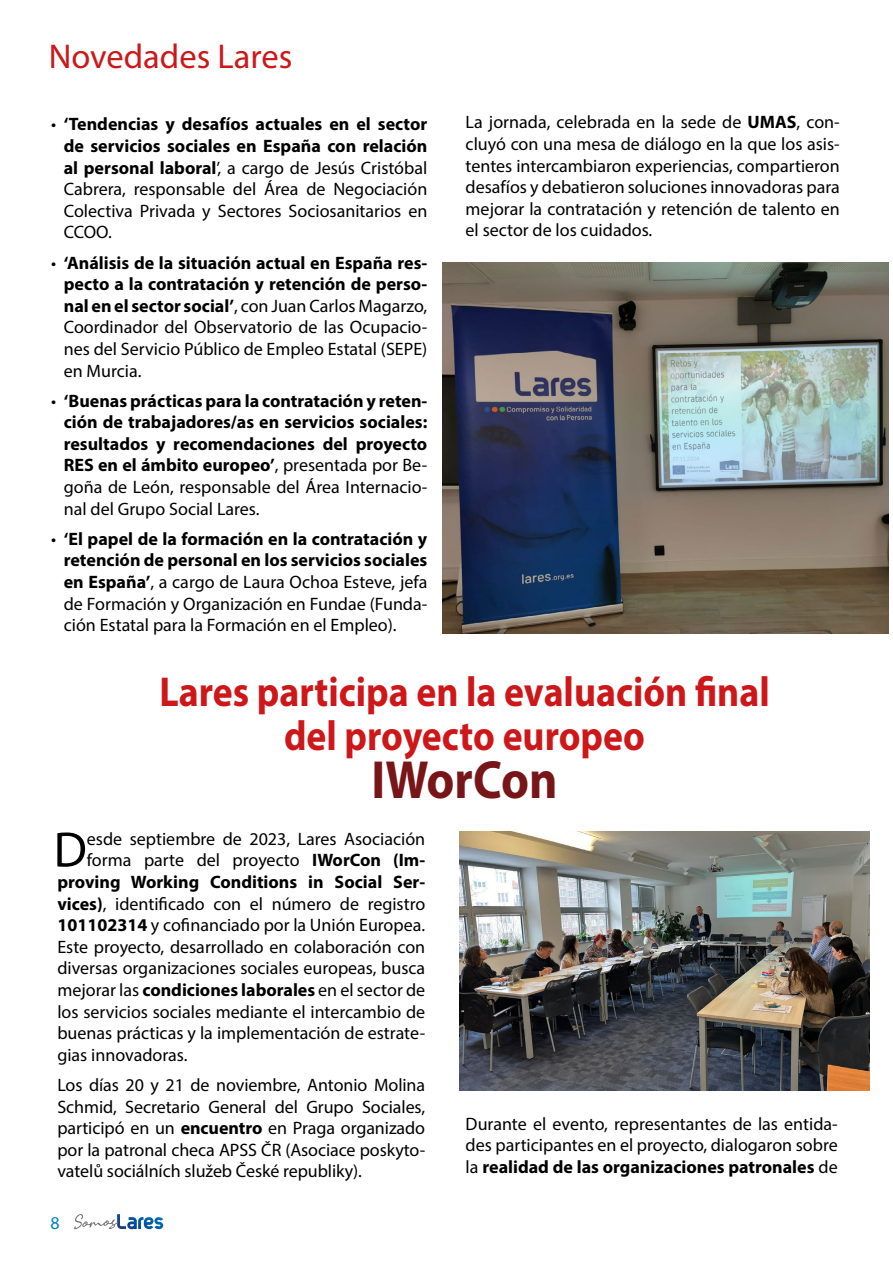
<style>
.page{position:relative;width:893px;height:1263px;background:#fff}
.page>*{position:absolute;margin:0;border:0;box-sizing:border-box;transform-origin:0 0}
.t1{font:700 54px "Myriad Pro";color:#771519;scale:.9 1}
.t2{font:50.1px "Myriad Pro";color:#000}
.t3{font:700 42px/43.5px "Myriad Pro";color:#cd1719;text-align:center;scale:.9 1}
.t4{font:34.5px "Myriad Pro";color:#cd1719}
.t5{font:18px/21.6px "Myriad Pro";color:#000;text-align:justify}
.t6{font:700 18px/21.6px "Myriad Pro";color:#000;text-align:justify}
.t7{font:18px "Myriad Pro";color:#0082c2}
.s1{font-weight:700}
.s2{font-weight:400}
</style>
<div class="page">
<svg style="left:74px;top:1214px;width:89px;height:15px"></svg>
<img style="left:442px;top:262px;width:447px;height:372px">
<img style="left:459px;top:831px;width:411px;height:260px">
<h3 class="t4" style="left:49px;top:36px;width:245px">Novedades Lares</h3>
<p class="t5" style="left:64px;top:113px;width:365px;text-indent:-13px">• <span class="s1">‘Tendencias y desafíos actuales en el sector de servicios sociales en España con relación al personal laboral</span>’, a cargo de Jesús Cristóbal Cabrera, responsable del Área de Negociación Colectiva Privada y Sectores Sociosanitarios en CCOO.</p>
<p class="t5" style="left:64px;top:251px;width:365px;text-indent:-13px">• <span class="s1">‘Análisis de la situación actual en España res&shy;pecto a la contratación y retención de perso&shy;nal en el sector social’</span>, con Juan Carlos Magarzo, Coordinador del Observatorio de las Ocupacio&shy;nes del Servicio Público de Empleo Estatal (SEPE) en Murcia.</p>
<p class="t6" style="left:64px;top:389px;width:365px;text-indent:-13px"><span class="s2">•</span> ‘Buenas prácticas para la contratación y reten&shy;ción de trabajadores/as en servicios sociales: resultados y recomendaciones del proyecto RES en el ámbito europeo’<span class="s2">, presentada por Be&shy;goña de León, responsable del Área Internacio&shy;nal del Grupo Social Lares.</span></p>
<p class="t5" style="left:64px;top:528px;width:365px;text-indent:-13px">• <span class="s1">‘El papel de la formación en la contratación y retención de personal en los servicios sociales en España’</span>, a cargo de Laura Ochoa Esteve, jefa de Formación y Organización en Fundae (Funda&shy;ción Estatal para la Formación en el Empleo).</p>
<p class="t5" style="left:466px;top:111px;width:376px">La jornada, celebrada en la sede de <span class="s1">UMAS</span>, con&shy;cluyó con una mesa de diálogo en la que los asis&shy;tentes intercambiaron experiencias, compartieron desafíos y debatieron soluciones innovadoras para mejorar la contratación y retención de talento en el sector de los cuidados.</p>
<h3 class="t3" style="left:159px;top:669px;width:680px">Lares participa en la evaluación final del proyecto europeo</h3>
<h1 class="t1" style="left:372px;top:744px;width:208px">IWorCon</h1>
<h2 class="t2" style="left:54px;top:819px;width:35px">D</h2>
<p class="t5" style="left:87px;top:828px;width:340px">esde septiembre de 2023, Lares Asociación</p>
<p class="t5" style="left:87px;top:849px;width:340px">forma parte del proyecto <span class="s1">IWorCon (Im-</span></p>
<p class="t6" style="left:57px;top:871px;width:369px">proving Working Conditions in Social Ser-</p>
<p class="t5" style="left:57px;top:892px;width:369px"><span class="s1">vices)</span>, identificado con el número de registro</p>
<p class="t5" style="left:57px;top:914px;width:369px"><span class="s1">101102314</span> y cofinanciado por la Unión Europea.</p>
<p class="t5" style="left:57px;top:936px;width:369px">Este proyecto, desarrollado en colaboración con</p>
<p class="t5" style="left:57px;top:957px;width:369px">diversas organizaciones sociales europeas, busca</p>
<p class="t5" style="left:57px;top:979px;width:369px">mejorar las <span class="s1">condiciones laborales</span> en el sector de</p>
<p class="t5" style="left:57px;top:1000px;width:369px">los servicios sociales mediante el intercambio de</p>
<p class="t5" style="left:57px;top:1022px;width:369px">buenas prácticas y la implementación de estrate-</p>
<p class="t5" style="left:57px;top:1044px;width:132px">gias innovadoras.</p>
<p class="t5" style="left:57px;top:1074px;width:369px">Los días 20 y 21 de noviembre, Antonio Molina Schmid, Secretario General del Grupo Sociales, participó en un <span class="s1">encuentro</span> en Praga organizado por la patronal checa APSS ČR (Asociace poskyto&shy;vatelů sociálních služeb České republiky).</p>
<p class="t7" style="left:50px;top:1211px;width:11px">8</p>
<p class="t5" style="left:466px;top:1113px;width:374px">Durante el evento, representantes de las entida&shy;des participantes en el proyecto, dialogaron sobre la <span class="s1">realidad de las organizaciones patronales</span> de</p>
</div>
